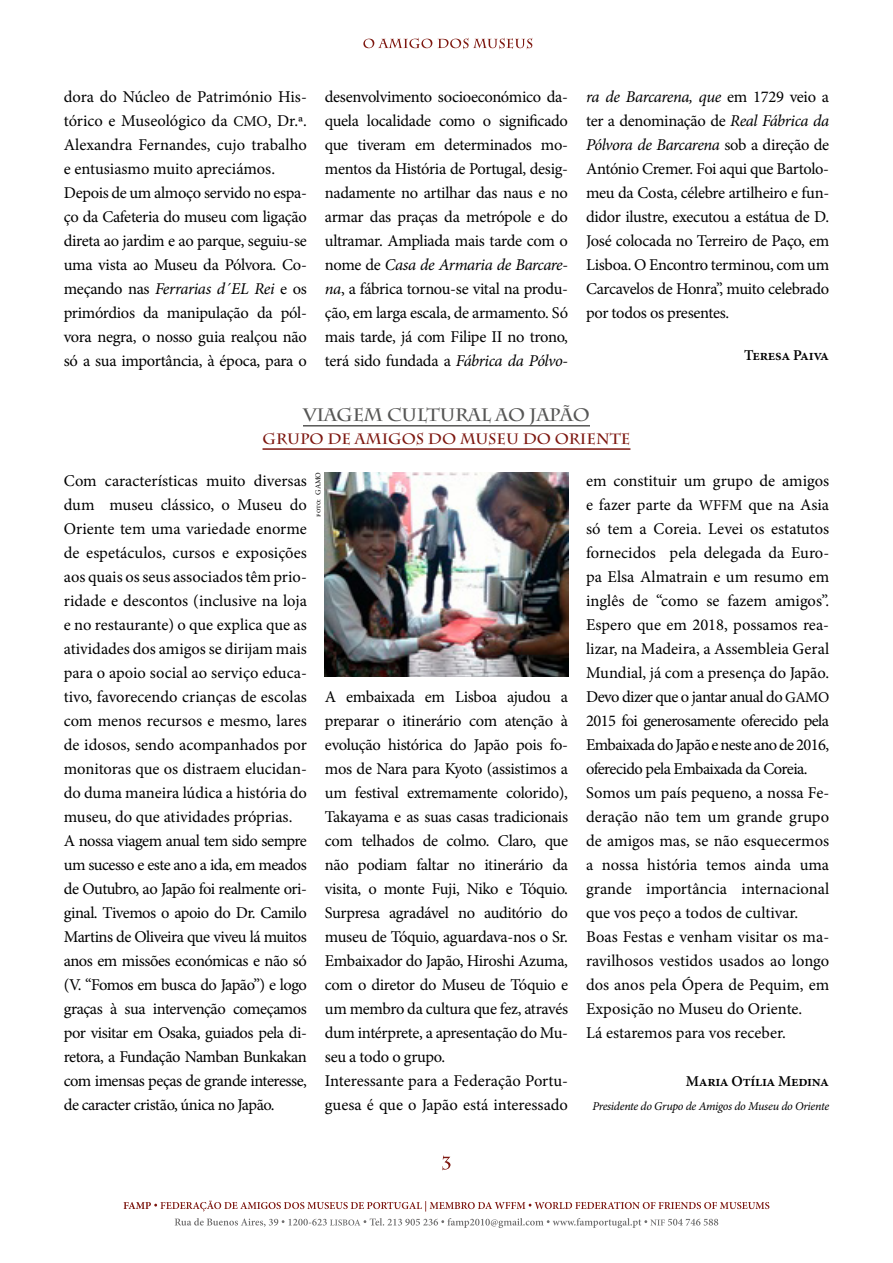
<style>
.page{position:relative;width:893px;height:1263px;background:#fff}
.page>*{position:absolute;margin:0;border:0;box-sizing:border-box;transform-origin:0 0}
.t1{font:700 18px "Charlemagne Std";letter-spacing:-.01em;color:#575756}
.t2{font:16.5px/24px "Minion Pro";letter-spacing:-.015em;color:#000}
.t3{font:700 15px "Charlemagne Std";color:#7d1710}
.t4{font:600 15px "Minion Pro";letter-spacing:-.02em;color:#000}
.t5{font:italic 12px "Minion Pro";letter-spacing:-.025em;color:#000}
.t6{font:7.5px "Minion Pro";letter-spacing:-.005em;color:#000}
.s1{font-size:15px}
.s2{font-style:italic}
</style>
<div class="page">
<svg style="left:442px;top:1155px;width:8px;height:15px"></svg>
<svg style="left:175px;top:1218px;width:543px;height:10px"></svg>
<svg style="left:124px;top:1200px;width:645px;height:11px"></svg>
<svg style="left:363px;top:38px;width:69px;height:10px"></svg>
<svg style="left:438px;top:38px;width:94px;height:11px"></svg>
<img style="left:325px;top:472px;width:243px;height:204px">
<hr style="left:303px;top:425px;width:287px;height:1px;background:#575756">
<hr style="left:262px;top:448px;width:368px;height:2px;background:#7d1710">
<p class="t2" style="left:64px;top:85px;width:245px">dora do Núcleo de Património His&shy;tórico e Museológico da <span class="s1">CMO</span>, Dr.ª.<br>Alexandra Fernandes, cujo trabalho e entusiasmo muito apreciámos.<br>Depois de um almoço servido no espa&shy;ço da Cafeteria do museu com ligação direta ao jardim e ao parque, seguiu-se uma vista ao Museu da Pólvora. Co&shy;meçando nas <span class="s2">Ferrarias d´EL Rei</span> e os primórdios da manipulação da pól&shy;vora negra, o nosso guia realçou não só a sua importância, à época, para o</p>
<p class="t2" style="left:325px;top:85px;width:245px;text-align:justify">desenvolvimento socioeconómico da&shy;quela localidade como o significado que tiveram em determinados mo&shy;mentos da História de Portugal, desig&shy;nadamente no artilhar das naus e no armar das praças da metrópole e do ultramar. Ampliada mais tarde com o nome de <span class="s2">Casa de Armaria de Barcare&shy;na</span>, a fábrica tornou-se vital na produ&shy;ção, em larga escala, de armamento. Só mais tarde, já com Filipe II no trono, terá sido fundada a <span class="s2">Fábrica da Pólvo-</span></p>
<p class="t2" style="left:586px;top:85px;width:245px;text-align:justify"><span class="s2">ra de Barcarena, que</span> em 1729 veio a ter a denominação de <span class="s2">Real Fábrica da Pólvora de Barcarena</span> sob a direção de António Cremer. Foi aqui que Bartolo&shy;meu da Costa, célebre artilheiro e fun&shy;didor ilustre, executou a estátua de D.<br>José colocada no Terreiro de Paço, em Lisboa. O Encontro terminou, com um Carcavelos de Honra”, muito celebrado por todos os presentes.</p>
<p class="t4" style="left:744px;top:345px;width:87px">Teresa Paiva</p>
<p class="t1" style="left:303px;top:404px;width:288px">VIAGEM CULTURAL AO JAPÃO</p>
<p class="t3" style="left:262px;top:430px;width:369px">GRUPO DE AMIGOS DO MUSEU DO ORIENTE</p>
<p class="t2" style="left:64px;top:469px;width:245px">Com características muito diversas dum museu clássico, o Museu do Oriente tem uma variedade enorme de espetáculos, cursos e exposições aos quais os seus associados têm prio&shy;ridade e descontos (inclusive na loja e no restaurante) o que explica que as atividades dos amigos se dirijam mais para o apoio social ao serviço educa&shy;tivo, favorecendo crianças de escolas com menos recursos e mesmo, lares de idosos, sendo acompanhados por monitoras que os distraem elucidan&shy;do duma maneira lúdica a história do museu, do que atividades próprias.<br>A nossa viagem anual tem sido sempre um sucesso e este ano a ida, em meados de Outubro, ao Japão foi realmente ori&shy;ginal. Tivemos o apoio do Dr. Camilo Martins de Oliveira que viveu lá muitos anos em missões económicas e não só (V. “Fomos em busca do Japão”) e logo graças à sua intervenção começamos por visitar em Osaka, guiados pela di&shy;retora, a Fundação Namban Bunkakan com imensas peças de grande interesse, de caracter cristão, única no Japão.</p>
<p class="t6" style="left:313px;top:517px;width:46px;rotate:-90deg">foto: GAMO</p>
<p class="t2" style="left:325px;top:685px;width:245px">A embaixada em Lisboa ajudou a preparar o itinerário com atenção à evolução histórica do Japão pois fo&shy;mos de Nara para Kyoto (assistimos a um festival extremamente colorido), Takayama e as suas casas tradicionais com telhados de colmo. Claro, que não podiam faltar no itinerário da visita, o monte Fuji, Niko e Tóquio.<br>Surpresa agradável no auditório do museu de Tóquio, aguardava-nos o Sr.<br>Embaixador do Japão, Hiroshi Azuma, com o diretor do Museu de Tóquio e um membro da cultura que fez, através dum intérprete, a apresentação do Mu&shy;seu a todo o grupo.<br>Interessante para a Federação Portu&shy;guesa é que o Japão está interessado</p>
<p class="t2" style="left:586px;top:469px;width:245px">em constituir um grupo de amigos e fazer parte da <span class="s1">WFFM</span> que na Asia só tem a Coreia. Levei os estatutos fornecidos pela delegada da Euro&shy;pa Elsa Almatrain e um resumo em inglês de “como se fazem amigos”.<br>Espero que em 2018, possamos rea&shy;lizar, na Madeira, a Assembleia Geral Mundial, já com a presença do Japão.<br>Devo dizer que o jantar anual do <span class="s1">GAMO </span>2015 foi generosamente oferecido pela Embaixada do Japão e neste ano de 2016, oferecido pela Embaixada da Coreia.<br>Somos um país pequeno, a nossa Fe&shy;deração não tem um grande grupo de amigos mas, se não esquecermos a nossa história temos ainda uma grande importância internacional que vos peço a todos de cultivar.<br>Boas Festas e venham visitar os ma&shy;ravilhosos vestidos usados ao longo dos anos pela Ópera de Pequim, em Exposição no Museu do Oriente.<br>Lá estaremos para vos receber.</p>
<p class="t4" style="left:686px;top:1071px;width:145px">Maria Otília Medina</p>
<p class="t5" style="left:592px;top:1098px;width:238px">Presidente do Grupo de Amigos do Museu do Oriente</p>
</div>
